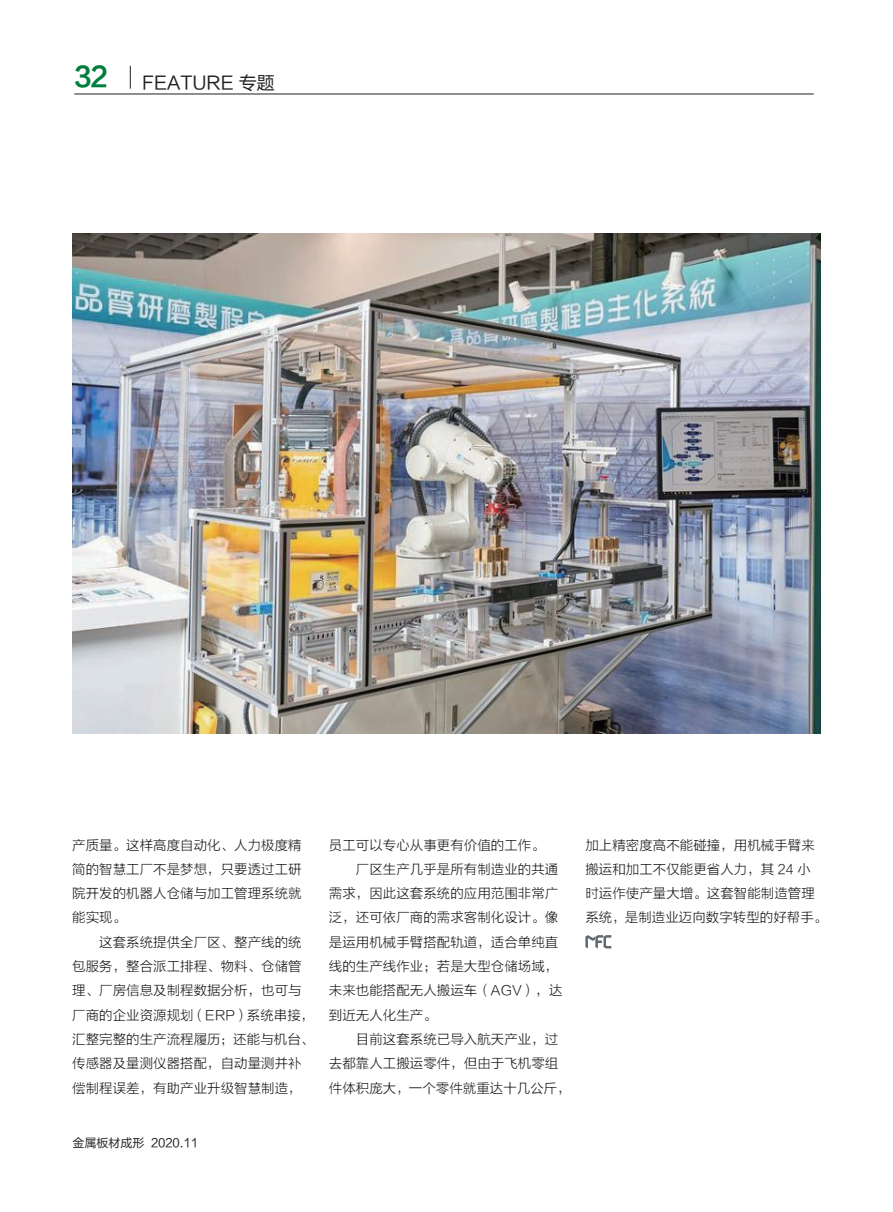
<style>
.page{position:relative;width:893px;height:1212px;background:#fff}
.page>*{position:absolute;margin:0;border:0;box-sizing:border-box;transform-origin:0 0}
.t1{font:27px "FZLTCHJW GB1 0";color:#007e3d}
.t2{font:18px "FZLTHK GBK1 0";color:#231f20}
.t3{font:13.5px/24.3px "FZLTXHK";color:#231f20}
.t4{font:12px "FZLTHK GBK1 0";color:#231f20}
</style>
<div class="page">
<hr style="left:74px;top:94px;width:740px;height:1px;background:#231f20">
<svg style="left:130px;top:66px;width:1px;height:23px"></svg>
<svg style="left:585px;top:935px;width:26px;height:13px"></svg>
<img style="left:72px;top:234px;width:749px;height:499px">
<h1 class="t1" style="left:74px;top:62px;width:35px">32</h1>
<h2 class="t2" style="left:142px;top:73px;width:134px">FEATURE 专题</h2>
<p class="t3" style="left:72px;top:833px;width:231px;text-align:justify">产质量。这样高度自动化、人力极度精简的智慧工厂不是梦想，只要透过工研院开发的机器人仓储与加工管理系统就能实现。</p>
<p class="t3" style="left:72px;top:930px;width:244px;text-indent:27px">这套系统提供全厂区、整产线的统包服务，整合派工排程、物料、仓储管理、厂房信息及制程数据分析，也可与厂商的企业资源规划（ERP）系统串接，汇整完整的生产流程履历；还能与机台、传感器及量测仪器搭配，自动量测并补偿制程误差，有助产业升级智慧制造，</p>
<p class="t4" style="left:72px;top:1136px;width:127px">金属板材成形 2020.11</p>
<p class="t3" style="left:329px;top:833px;width:217px">员工可以专心从事更有价值的工作。</p>
<p class="t3" style="left:356px;top:857px;width:204px">厂区生产几乎是所有制造业的共通</p>
<p class="t3" style="left:329px;top:881px;width:231px">需求，因此这套系统的应用范围非常广</p>
<p class="t3" style="left:329px;top:906px;width:231px">泛，还可依厂商的需求客制化设计。像</p>
<p class="t3" style="left:329px;top:930px;width:231px">是运用机械手臂搭配轨道，适合单纯直</p>
<p class="t3" style="left:329px;top:954px;width:231px">线的生产线作业；若是大型仓储场域，</p>
<p class="t3" style="left:329px;top:979px;width:235px">未来也能搭配无人搬运车（AGV），达</p>
<p class="t3" style="left:329px;top:1003px;width:109px">到近无人化生产。</p>
<p class="t3" style="left:356px;top:1027px;width:204px">目前这套系统已导入航天产业，过</p>
<p class="t3" style="left:329px;top:1051px;width:231px">去都靠人工搬运零件，但由于飞机零组</p>
<p class="t3" style="left:329px;top:1076px;width:244px">件体积庞大，一个零件就重达十几公斤，</p>
<p class="t3" style="left:585px;top:833px;width:244px">加上精密度高不能碰撞，用机械手臂来搬运和加工不仅能更省人力，其 24 小时运作使产量大增。这套智能制造管理系统，是制造业迈向数字转型的好帮手。</p>
</div>
